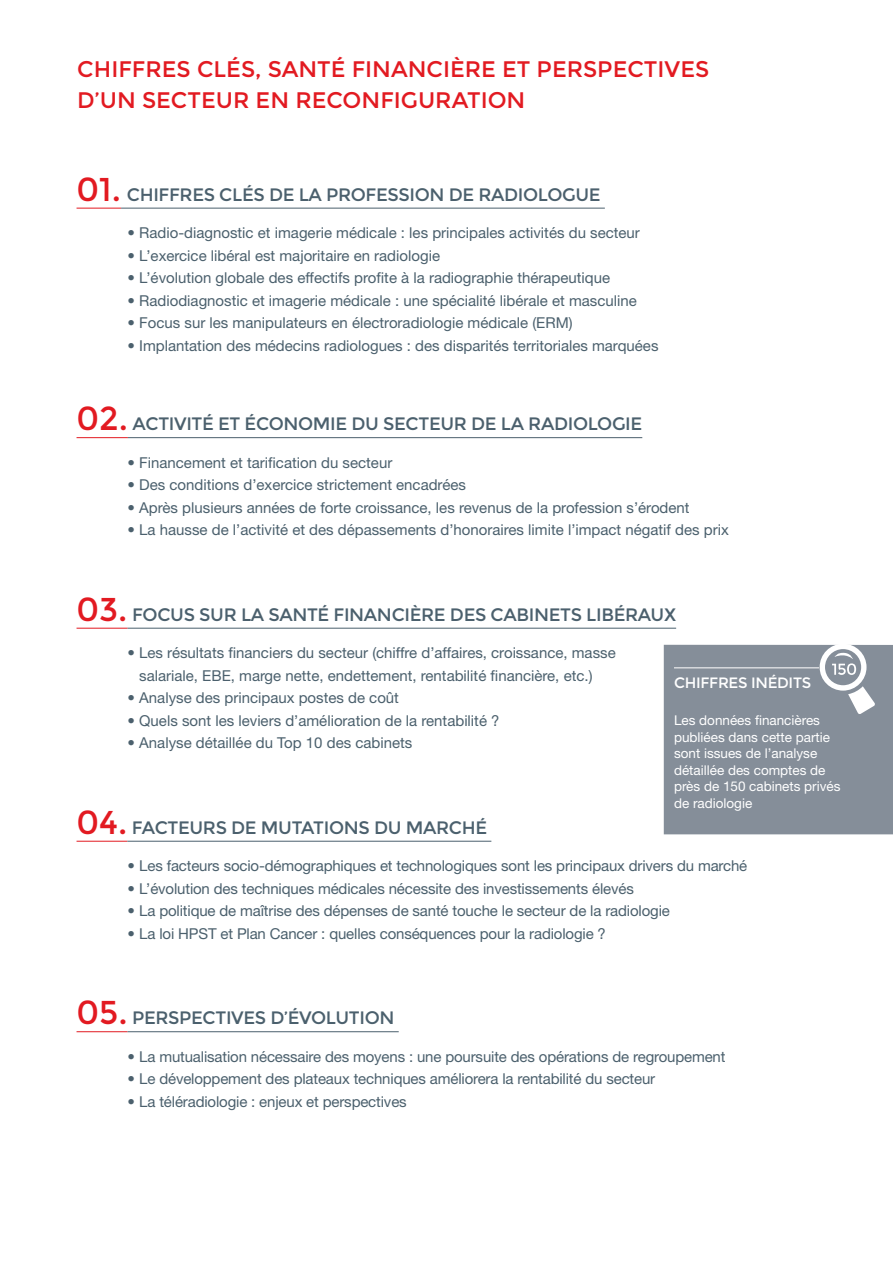
<style>
.page{position:relative;width:893px;height:1263px;background:#fff}
.page>*{position:absolute;margin:0;border:0;box-sizing:border-box;transform-origin:0 0}
.t1{font:22.5px/30.6px "Montserrat";color:#e21a21}
.t2{font:18px "Montserrat";letter-spacing:-.02em;color:#4b606d}
.t3{font:15px/22.5px "Helvetica Neue LT Std";color:#4b606d}
.t4{font:15px "Montserrat";letter-spacing:-.02em;color:#fff}
.t5{font:13.5px/16.5px "Helvetica Neue LT Std";color:#fff}
.s1{font-size:33px;color:#e21a21}
</style>
<div class="page">
<hr style="left:77px;top:208px;width:44px;height:1px;background:#e21a21">
<hr style="left:121px;top:208px;width:484px;height:1px;background:#4b606d">
<hr style="left:77px;top:437px;width:51px;height:1px;background:#e21a21">
<hr style="left:128px;top:437px;width:514px;height:1px;background:#4b606d">
<hr style="left:77px;top:628px;width:51px;height:1px;background:#e21a21">
<hr style="left:128px;top:628px;width:548px;height:1px;background:#4b606d">
<hr style="left:77px;top:841px;width:50px;height:1px;background:#e21a21">
<hr style="left:127px;top:841px;width:364px;height:1px;background:#4b606d">
<hr style="left:77px;top:1031px;width:51px;height:1px;background:#e21a21">
<hr style="left:128px;top:1031px;width:271px;height:1px;background:#4b606d">
<div style="left:664px;top:645px;width:229px;height:189px;background:#858e99"></div>
<hr style="left:674px;top:667px;width:145px;height:1px;background:#fff">
<svg style="left:820px;top:644px;width:55px;height:70px"></svg>
<h1 class="t1" style="left:77px;top:54px;width:633px">CHIFFRES CLÉS, SANTÉ FINANCIÈRE ET PERSPECTIVES<br>D’UN SECTEUR EN RECONFIGURATION</h1>
<p class="t2" style="left:77px;top:184px;width:526px"><span class="s1">01.</span> CHIFFRES CLÉS DE LA PROFESSION DE RADIOLOGUE</p>
<p class="t3" style="left:128px;top:221px;width:514px">• Radio-diagnostic et imagerie médicale : les principales activités du secteur</p>
<p class="t3" style="left:128px;top:244px;width:314px">• L’exercice libéral est majoritaire en radiologie</p>
<p class="t3" style="left:128px;top:266px;width:484px">• L’évolution globale des effectifs profite à la radiographie thérapeutique</p>
<p class="t3" style="left:128px;top:289px;width:511px">• Radiodiagnostic et imagerie médicale : une spécialité libérale et masculine</p>
<p class="t3" style="left:128px;top:311px;width:447px">• Focus sur les manipulateurs en électroradiologie médicale (ERM)</p>
<p class="t3" style="left:128px;top:334px;width:532px">• Implantation des médecins radiologues : des disparités territoriales marquées</p>
<p class="t2" style="left:77px;top:413px;width:567px"><span class="s1">02.</span> ACTIVITÉ ET ÉCONOMIE DU SECTEUR DE LA RADIOLOGIE</p>
<p class="t3" style="left:128px;top:451px;width:266px">• Financement et tarification du secteur</p>
<p class="t3" style="left:128px;top:473px;width:340px">• Des conditions d’exercice strictement encadrées</p>
<p class="t3" style="left:128px;top:496px;width:564px">• Après plusieurs années de forte croissance, les revenus de la profession s’érodent</p>
<p class="t3" style="left:128px;top:518px;width:603px">• La hausse de l’activité et des dépassements d’honoraires limite l’impact négatif des prix</p>
<p class="t2" style="left:77px;top:604px;width:601px"><span class="s1">03.</span> FOCUS SUR LA SANTÉ FINANCIÈRE DES CABINETS LIBÉRAUX</p>
<p class="t3" style="left:139px;top:641px;width:478px;text-indent:-12px">• Les résultats financiers du secteur (chiffre d’affaires, croissance, masse salariale, EBE, marge nette, endettement, rentabilité financière, etc.)</p>
<p class="t3" style="left:128px;top:686px;width:273px">• Analyse des principaux postes de coût</p>
<p class="t3" style="left:128px;top:709px;width:374px">• Quels sont les leviers d’amélioration de la rentabilité ?</p>
<p class="t3" style="left:128px;top:731px;width:286px">• Analyse détaillée du Top 10 des cabinets</p>
<p class="t4" style="left:674px;top:674px;width:139px">CHIFFRES INÉDITS</p>
<p class="t5" style="left:674px;top:712px;width:168px">Les données financières publiées dans cette partie sont issues de l’analyse détaillée des comptes de près de 150 cabinets privés de radiologie</p>
<p class="t2" style="left:77px;top:817px;width:412px"><span class="s1">04.</span> FACTEURS DE MUTATIONS DU MARCHÉ</p>
<p class="t3" style="left:128px;top:854px;width:621px">• Les facteurs socio-démographiques et technologiques sont les principaux drivers du marché</p>
<p class="t3" style="left:128px;top:877px;width:508px">• L’évolution des techniques médicales nécessite des investissements élevés</p>
<p class="t3" style="left:128px;top:899px;width:544px">• La politique de maîtrise des dépenses de santé touche le secteur de la radiologie</p>
<p class="t3" style="left:128px;top:922px;width:480px">• La loi HPST et Plan Cancer : quelles conséquences pour la radiologie ?</p>
<p class="t2" style="left:77px;top:1007px;width:319px"><span class="s1">05.</span> PERSPECTIVES D’ÉVOLUTION</p>
<p class="t3" style="left:128px;top:1045px;width:599px">• La mutualisation nécessaire des moyens : une poursuite des opérations de regroupement</p>
<p class="t3" style="left:128px;top:1067px;width:529px">• Le développement des plateaux techniques améliorera la rentabilité du secteur</p>
<p class="t3" style="left:128px;top:1090px;width:281px">• La téléradiologie : enjeux et perspectives</p>
</div>
